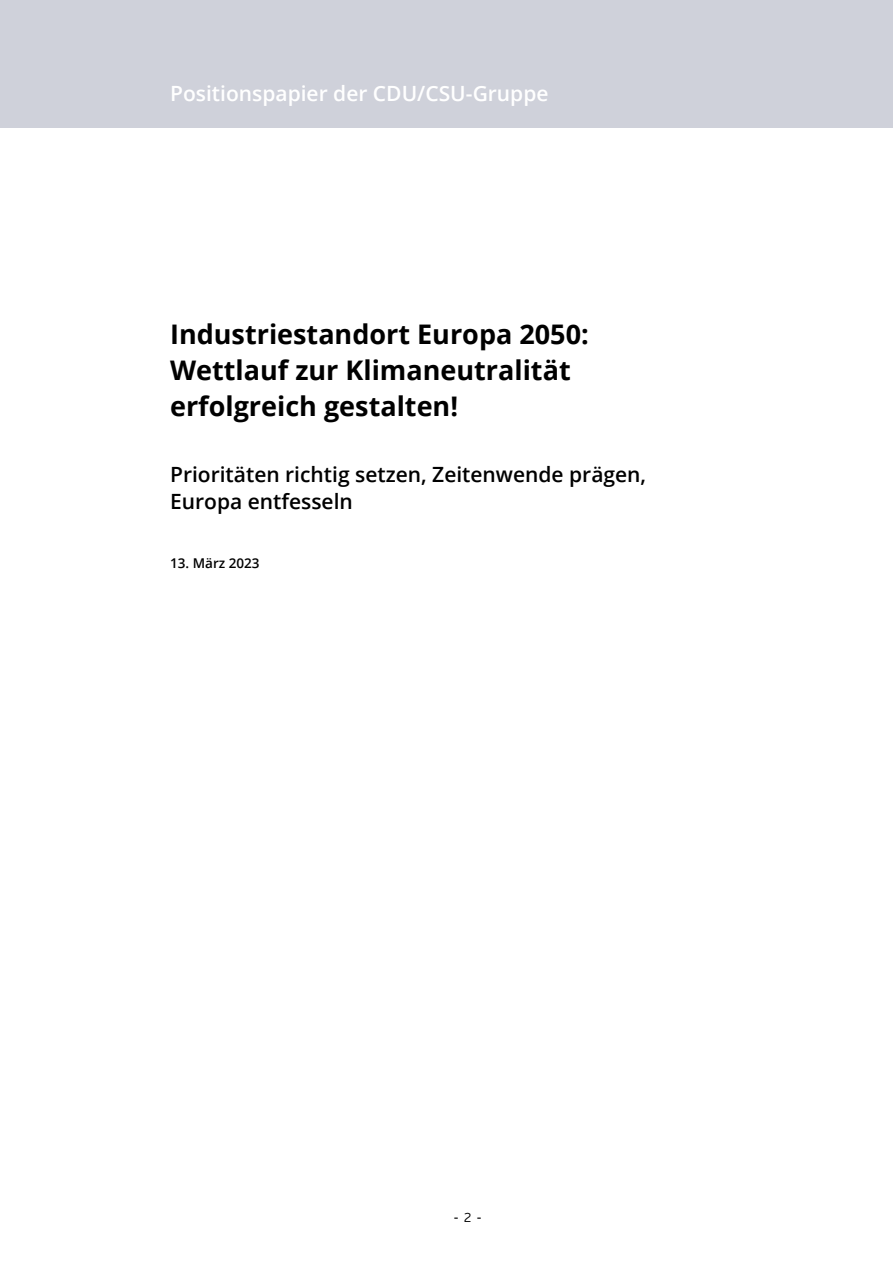
<style>
.page{position:relative;width:893px;height:1263px;background:#fff}
.page>*{position:absolute;margin:0;border:0;box-sizing:border-box;transform-origin:0 0}
.t1{font:700 27px "Open Sans";color:#000}
.t2{font:600 21px "Open Sans";color:#000}
.t3{font:600 21px "Open Sans";color:#fff}
.t4{font:600 13.5px "Open Sans";color:#000}
.t5{font:300 13.5px "PF Beau Sans Pro";color:#000}
</style>
<div class="page">
<div style="left:0;top:0;width:893px;height:128px;background:#cfd1da"></div>
<p class="t3" style="left:170px;top:79px;width:380px">Positionspapier der CDU/CSU-Gruppe</p>
<p class="t1" style="left:170px;top:315px;width:420px">Industriestandort Europa 2050:</p>
<p class="t1" style="left:170px;top:351px;width:402px">Wettlauf zur Klimaneutralität</p>
<p class="t1" style="left:170px;top:387px;width:289px">erfolgreich gestalten!</p>
<p class="t2" style="left:170px;top:460px;width:478px">Prioritäten richtig setzen, Zeitenwende prägen,</p>
<p class="t2" style="left:170px;top:487px;width:184px">Europa entfesseln</p>
<p class="t4" style="left:170px;top:553px;width:91px">13. März 2023</p>
<p class="t5" style="left:454px;top:1210px;width:29px">- 2 -</p>
</div>
